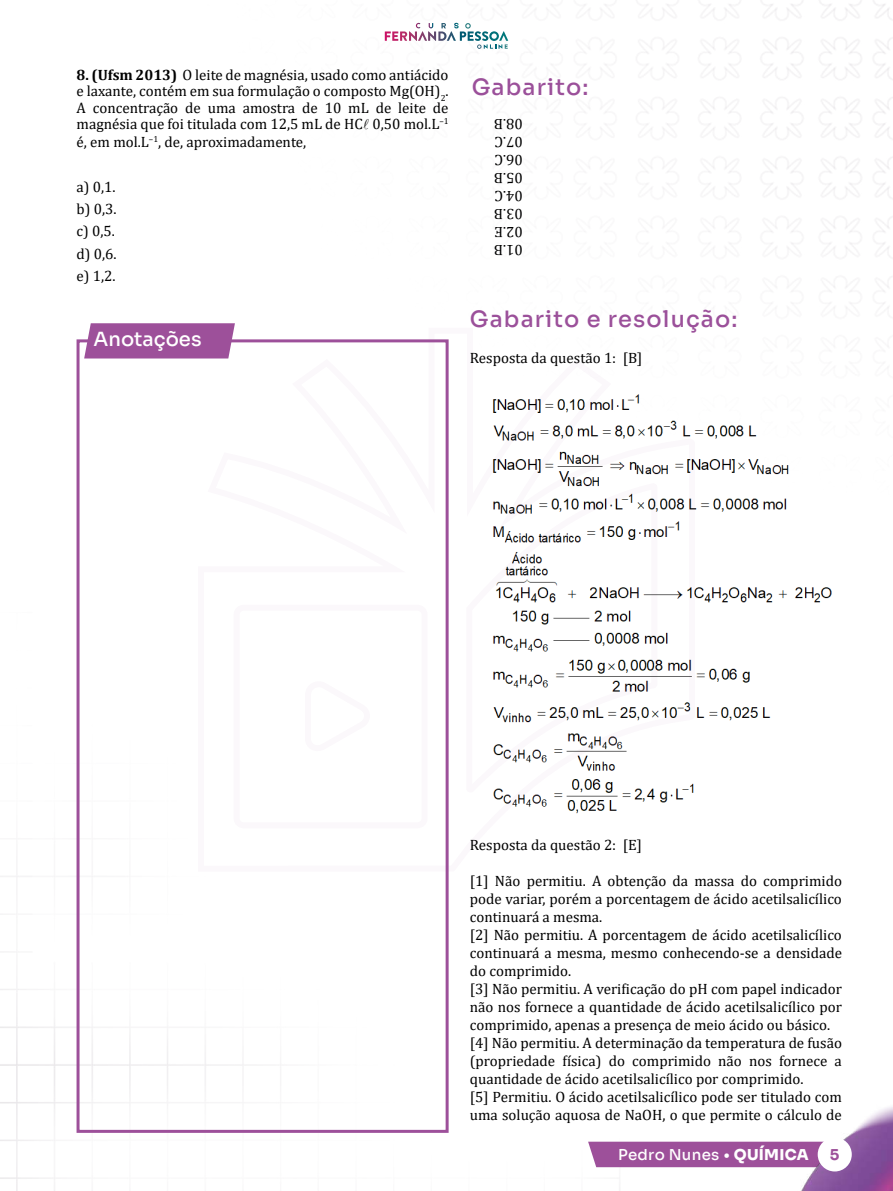
<style>
.page{position:relative;width:893px;height:1191px;background:#fff}
.page>*{position:absolute;margin:0;border:0;box-sizing:border-box;transform-origin:0 0}
.t1{font:500 22.5px "Sora";letter-spacing:.05em;color:#9b509a}
.t2{font:500 19.5px "Sora";color:#fff}
.t3{font:15px/18px "Cambria";color:#000;text-align:justify}
.t4{font:500 15px "Sora";letter-spacing:.02em;color:#fff}
.t5{font:15px "Sora";color:#9d509a}
.s1{font-weight:700}
.s2{font-family:"MT Extra"}
.s3{font-family:"Cambria";font-weight:700}
.s4{font-weight:400}
</style>
<div class="page">
<img style="left:0;top:0;width:893px;height:1191px">
<svg style="left:195px;top:325px;width:505px;height:548px"></svg>
<svg style="left:409px;top:23px;width:99px;height:26px"></svg>
<div style="left:588px;top:1141px;width:174px;height:26px;background:#9d509a"></div>
<img style="left:762px;top:1081px;width:131px;height:110px">
<div style="left:821px;top:1140px;width:28px;height:28px;background:#fff;border-radius:50%"></div>
<div style="left:818px;top:1137px;width:34px;height:34px;border:6px solid #fff;border-radius:50%"></div>
<img style="left:470px;top:383px;width:364px;height:433px">
<div style="left:77px;top:339px;width:372px;height:793px;border:3px solid #9d509a"></div>
<svg style="left:84px;top:323px;width:151px;height:35px;background:#a1589e"></svg>
<p class="t3" style="left:77px;top:66px;width:374px;line-height:16.5px"><span class="s1">8. (Ufsm 2013)</span> O leite de magnésia, usado como antiácido e laxante, contém em sua formulação o composto Mg(OH)<sub>2</sub>.<br>A concentração de uma amostra de 10 mL de leite de magnésia que foi titulada com 12,5 mL de HC<span class="s2">l</span> 0,50 mol.L<sup>–1</sup></p>
<p class="t3" style="left:77px;top:133px;width:231px">é, em mol.L<sup>–1</sup>, de, aproximadamente,</p>
<p class="t3" style="left:77px;top:175px;width:42px;line-height:22.2px">a) 0,1. b) 0,3. c) 0,5. d) 0,6. e) 1,2.</p>
<h2 class="t2" style="left:94px;top:323px;width:110px">Anotações</h2>
<h1 class="t1" style="left:472px;top:69px;width:118px">Gabarito:</h1>
<p class="t3" style="left:523px;top:259px;width:30px;rotate:-180deg">01.B 02.E 03.B 04.C 05.B 06.C 07.C 08.B</p>
<h1 class="t1" style="left:470px;top:301px;width:269px">Gabarito e resolução:</h1>
<p class="t3" style="left:470px;top:349px;width:174px">Resposta da questão 1: [B]</p>
<p class="t3" style="left:470px;top:835px;width:174px">Resposta da questão 2: [E]</p>
<p class="t3" style="left:470px;top:871px;width:374px;text-align:left">[1] Não permitiu. A obtenção da massa do comprimido pode variar, porém a porcentagem de ácido acetilsalicílico continuará a mesma.<br>[2] Não permitiu. A porcentagem de ácido acetilsalicílico continuará a mesma, mesmo conhecendo-se a densidade do comprimido.<br>[3] Não permitiu. A verificação do pH com papel indicador não nos fornece a quantidade de ácido acetilsalicílico por comprimido, apenas a presença de meio ácido ou básico. [4] Não permitiu. A determinação da temperatura de fusão (propriedade física) do comprimido não nos fornece a quantidade de ácido acetilsalicílico por comprimido.<br>[5] Permitiu. O ácido acetilsalicílico pode ser titulado com uma solução aquosa de NaOH, o que permite o cálculo de</p>
<p class="t4" style="left:618px;top:1142px;width:192px">Pedro Nunes <span class="s3">•</span> <span class="s4">QUÍMICA</span></p>
<p class="t5" style="left:830px;top:1142px;width:11px">5</p>
</div>
